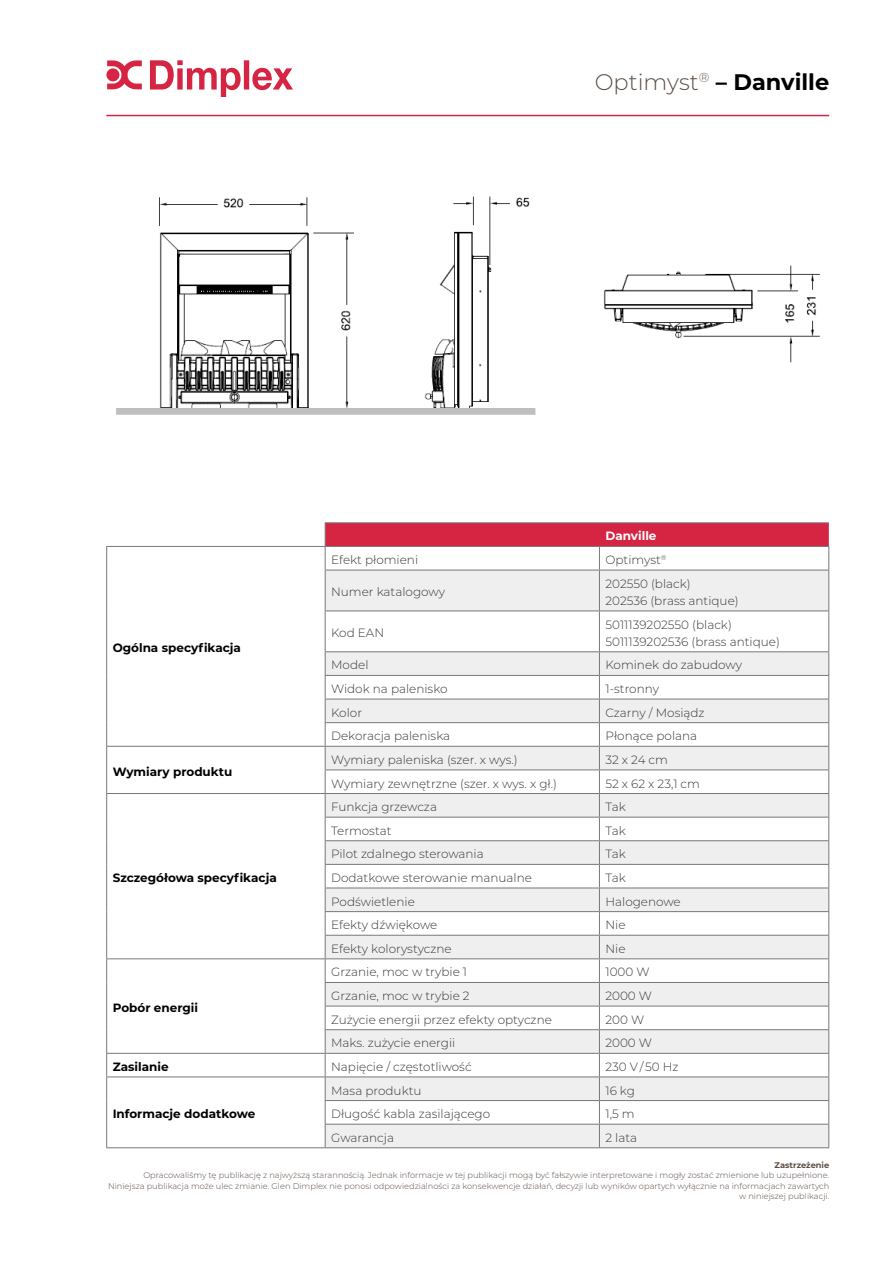
<style>
.page{position:relative;width:893px;height:1263px;background:#fff}
.page>*{position:absolute;margin:0;border:0;box-sizing:border-box;transform-origin:0 0}
.t1{font:700 22.5px "Montserrat";color:#000}
.t2{font:19.35px "Arial";color:#000}
.t3{font:300 12px/17.2px "Montserrat";color:#383835}
.t4{font:700 12px "Montserrat";color:#000}
.t5{font:700 12px "Montserrat";color:#fff}
.t6{font:300 8.25px/10.5px "Montserrat";color:#5a4d45;text-align:right}
.t7{font:700 8.25px "Montserrat";color:#5a4d45}
.s1{font-weight:300;color:#5a4d45}
</style>
<div class="page">
<hr style="left:106px;top:115px;width:723px;height:1px;background:#d62543">
<svg style="left:150px;top:60px;width:143px;height:37px"></svg>
<svg style="left:107px;top:60px;width:35px;height:29px"></svg>
<img style="left:116px;top:196px;width:420px;height:219px">
<img style="left:604px;top:265px;width:216px;height:98px">
<svg style="left:326px;top:571px;width:502px;height:576px;fill:#efeff0"></svg>
<hr style="left:325px;top:522px;width:274px;height:1px;background:#76787b">
<hr style="left:599px;top:522px;width:230px;height:1px;background:#76787b">
<hr style="left:325px;top:570px;width:274px;height:1px;background:#76787b">
<hr style="left:599px;top:570px;width:230px;height:1px;background:#76787b">
<hr style="left:599px;top:570px;width:1px;height:40px;background:#76787b">
<hr style="left:828px;top:570px;width:1px;height:40px;background:#76787b">
<svg style="left:106px;top:547px;width:1px;height:23px"></svg>
<hr style="left:106px;top:570px;width:1px;height:41px;background:#76787b">
<hr style="left:106px;top:611px;width:1px;height:41px;background:#76787b">
<hr style="left:106px;top:546px;width:219px;height:1px;background:#76787b">
<svg style="left:325px;top:523px;width:504px;height:47px"></svg>
<hr style="left:325px;top:611px;width:1px;height:40px;background:#76787b">
<hr style="left:325px;top:610px;width:274px;height:1px;background:#76787b">
<hr style="left:599px;top:610px;width:230px;height:1px;background:#76787b">
<hr style="left:599px;top:611px;width:1px;height:40px;background:#76787b">
<hr style="left:828px;top:611px;width:1px;height:40px;background:#76787b">
<hr style="left:106px;top:746px;width:219px;height:1px;background:#76787b">
<hr style="left:106px;top:793px;width:219px;height:1px;background:#76787b">
<hr style="left:106px;top:958px;width:219px;height:1px;background:#76787b">
<hr style="left:106px;top:1053px;width:219px;height:1px;background:#76787b">
<svg style="left:106px;top:652px;width:1px;height:495px"></svg>
<hr style="left:106px;top:1076px;width:219px;height:1px;background:#76787b">
<hr style="left:106px;top:1147px;width:219px;height:1px;background:#76787b">
<hr style="left:325px;top:570px;width:1px;height:40px;background:#76787b">
<hr style="left:325px;top:651px;width:274px;height:1px;background:#76787b">
<hr style="left:325px;top:675px;width:274px;height:1px;background:#76787b">
<hr style="left:599px;top:651px;width:230px;height:1px;background:#76787b">
<hr style="left:599px;top:675px;width:230px;height:1px;background:#76787b">
<hr style="left:325px;top:699px;width:274px;height:1px;background:#76787b">
<hr style="left:325px;top:722px;width:274px;height:1px;background:#76787b">
<hr style="left:599px;top:699px;width:230px;height:1px;background:#76787b">
<hr style="left:599px;top:722px;width:230px;height:1px;background:#76787b">
<hr style="left:325px;top:746px;width:274px;height:1px;background:#76787b">
<hr style="left:325px;top:769px;width:274px;height:1px;background:#76787b">
<hr style="left:325px;top:817px;width:274px;height:1px;background:#76787b">
<hr style="left:599px;top:746px;width:230px;height:1px;background:#76787b">
<hr style="left:599px;top:769px;width:230px;height:1px;background:#76787b">
<hr style="left:599px;top:817px;width:230px;height:1px;background:#76787b">
<hr style="left:325px;top:793px;width:274px;height:1px;background:#76787b">
<hr style="left:325px;top:840px;width:274px;height:1px;background:#76787b">
<hr style="left:325px;top:864px;width:274px;height:1px;background:#76787b">
<hr style="left:599px;top:793px;width:230px;height:1px;background:#76787b">
<hr style="left:599px;top:840px;width:230px;height:1px;background:#76787b">
<hr style="left:599px;top:864px;width:230px;height:1px;background:#76787b">
<hr style="left:325px;top:888px;width:274px;height:1px;background:#76787b">
<hr style="left:325px;top:911px;width:274px;height:1px;background:#76787b">
<hr style="left:599px;top:888px;width:230px;height:1px;background:#76787b">
<hr style="left:599px;top:911px;width:230px;height:1px;background:#76787b">
<hr style="left:325px;top:935px;width:274px;height:1px;background:#76787b">
<hr style="left:325px;top:958px;width:274px;height:1px;background:#76787b">
<hr style="left:599px;top:935px;width:230px;height:1px;background:#76787b">
<hr style="left:599px;top:958px;width:230px;height:1px;background:#76787b">
<hr style="left:325px;top:982px;width:274px;height:1px;background:#76787b">
<hr style="left:325px;top:1006px;width:274px;height:1px;background:#76787b">
<hr style="left:599px;top:982px;width:230px;height:1px;background:#76787b">
<hr style="left:599px;top:1006px;width:230px;height:1px;background:#76787b">
<hr style="left:325px;top:1029px;width:274px;height:1px;background:#76787b">
<hr style="left:325px;top:1053px;width:274px;height:1px;background:#76787b">
<hr style="left:599px;top:1029px;width:230px;height:1px;background:#76787b">
<hr style="left:599px;top:1053px;width:230px;height:1px;background:#76787b">
<hr style="left:325px;top:1076px;width:274px;height:1px;background:#76787b">
<hr style="left:325px;top:1100px;width:274px;height:1px;background:#76787b">
<hr style="left:599px;top:1076px;width:230px;height:1px;background:#76787b">
<hr style="left:599px;top:1100px;width:230px;height:1px;background:#76787b">
<hr style="left:325px;top:1124px;width:274px;height:1px;background:#76787b">
<svg style="left:325px;top:652px;width:1px;height:495px"></svg>
<hr style="left:599px;top:1124px;width:230px;height:1px;background:#76787b">
<svg style="left:599px;top:652px;width:1px;height:495px"></svg>
<svg style="left:828px;top:652px;width:1px;height:495px"></svg>
<hr style="left:325px;top:1147px;width:274px;height:1px;background:#76787b">
<hr style="left:599px;top:1147px;width:230px;height:1px;background:#76787b">
<h1 class="t1" style="left:595px;top:65px;width:236px"><span class="s1">Optimyst</span><sup>®</sup> – Danville</h1>
<p class="t4" style="left:113px;top:639px;width:130px">Ogólna specyfikacja</p>
<p class="t4" style="left:113px;top:763px;width:121px">Wymiary produktu</p>
<p class="t4" style="left:113px;top:869px;width:166px">Szczegółowa specyfikacja</p>
<p class="t4" style="left:113px;top:999px;width:87px">Pobór energii</p>
<p class="t5" style="left:605px;top:527px;width:53px">Danville</p>
<p class="t3" style="left:331px;top:551px;width:88px">Efekt płomieni</p>
<p class="t3" style="left:605px;top:551px;width:63px">Optimyst<sup>®</sup></p>
<p class="t3" style="left:331px;top:583px;width:115px">Numer katalogowy</p>
<p class="t3" style="left:605px;top:574px;width:135px">202550 (black)<br>202536 (brass antique)</p>
<p class="t3" style="left:331px;top:624px;width:55px">Kod EAN</p>
<p class="t3" style="left:605px;top:615px;width:176px">5011139202550 (black)<br>5011139202536 (brass antique)</p>
<p class="t3" style="left:331px;top:656px;width:39px">Model</p>
<p class="t3" style="left:605px;top:656px;width:138px">Kominek do zabudowy</p>
<p class="t3" style="left:331px;top:680px;width:118px">Widok na palenisko</p>
<p class="t3" style="left:605px;top:680px;width:55px">1-stronny</p>
<p class="t3" style="left:331px;top:703px;width:32px">Kolor</p>
<p class="t3" style="left:605px;top:703px;width:101px">Czarny / Mosiądz</p>
<p class="t3" style="left:331px;top:727px;width:121px">Dekoracja paleniska</p>
<p class="t3" style="left:605px;top:727px;width:93px">Płonące polana</p>
<h2 class="t2" style="left:632px;top:599px;width:12px">2</h2>
<p class="t3" style="left:331px;top:751px;width:188px">Wymiary paleniska (szer. x wys.)</p>
<p class="t3" style="left:605px;top:751px;width:64px">32 x 24 cm</p>
<p class="t3" style="left:331px;top:774px;width:227px">Wymiary zewnętrzne (szer. x wys. x gł.)</p>
<p class="t3" style="left:605px;top:774px;width:96px">52 x 62 x 23,1 cm</p>
<p class="t3" style="left:331px;top:798px;width:107px">Funkcja grzewcza</p>
<p class="t3" style="left:605px;top:798px;width:22px">Tak</p>
<p class="t3" style="left:331px;top:821px;width:62px">Termostat</p>
<p class="t3" style="left:605px;top:821px;width:22px">Tak</p>
<p class="t3" style="left:331px;top:845px;width:154px">Pilot zdalnego sterowania</p>
<p class="t3" style="left:605px;top:845px;width:22px">Tak</p>
<p class="t3" style="left:331px;top:869px;width:202px">Dodatkowe sterowanie manualne</p>
<p class="t3" style="left:605px;top:869px;width:22px">Tak</p>
<p class="t3" style="left:331px;top:892px;width:85px">Podświetlenie</p>
<p class="t3" style="left:605px;top:892px;width:77px">Halogenowe</p>
<p class="t3" style="left:331px;top:916px;width:108px">Efekty dźwiękowe</p>
<p class="t3" style="left:605px;top:916px;width:22px">Nie</p>
<p class="t3" style="left:331px;top:939px;width:122px">Efekty kolorystyczne</p>
<p class="t3" style="left:605px;top:939px;width:22px">Nie</p>
<p class="t3" style="left:331px;top:963px;width:138px">Grzanie, moc w trybie 1</p>
<p class="t3" style="left:605px;top:963px;width:46px">1000 W</p>
<p class="t3" style="left:331px;top:987px;width:140px">Grzanie, moc w trybie 2</p>
<p class="t3" style="left:605px;top:987px;width:48px">2000 W</p>
<p class="t3" style="left:331px;top:1010px;width:222px">Zużycie energii przez efekty optyczne</p>
<p class="t3" style="left:605px;top:1010px;width:40px">200 W</p>
<p class="t3" style="left:331px;top:1034px;width:126px">Maks. zużycie energii</p>
<p class="t3" style="left:605px;top:1034px;width:48px">2000 W</p>
<p class="t4" style="left:113px;top:1058px;width:57px">Zasilanie</p>
<p class="t3" style="left:331px;top:1058px;width:142px">Napięcie / częstotliwość</p>
<p class="t3" style="left:605px;top:1058px;width:75px">230 V / 50 Hz</p>
<p class="t4" style="left:113px;top:1105px;width:144px">Informacje dodatkowe</p>
<p class="t3" style="left:331px;top:1081px;width:92px">Masa produktu</p>
<p class="t3" style="left:605px;top:1081px;width:31px">16 kg</p>
<p class="t3" style="left:331px;top:1105px;width:161px">Długość kabla zasilającego</p>
<p class="t3" style="left:605px;top:1105px;width:31px">1,5 m</p>
<p class="t3" style="left:331px;top:1128px;width:64px">Gwarancja</p>
<p class="t3" style="left:605px;top:1128px;width:33px">2 lata</p>
<p class="t7" style="left:774px;top:1159px;width:56px">Zastrzeżenie</p>
<p class="t6" style="left:108px;top:1170px;width:723px">Opracowaliśmy tę publikację z najwyższą starannością. Jednak informacje w tej publikacji mogą być fałszywie interpretowane i mogły zostać zmienione lub uzupełnione.<br>Niniejsza publikacja może ulec zmianie. Glen Dimplex nie ponosi odpowiedzialności za konsekwencje działań, decyzji lub wyników opartych wyłącznie na informacjach zawartych w niniejszej publikacji.</p>
</div>
